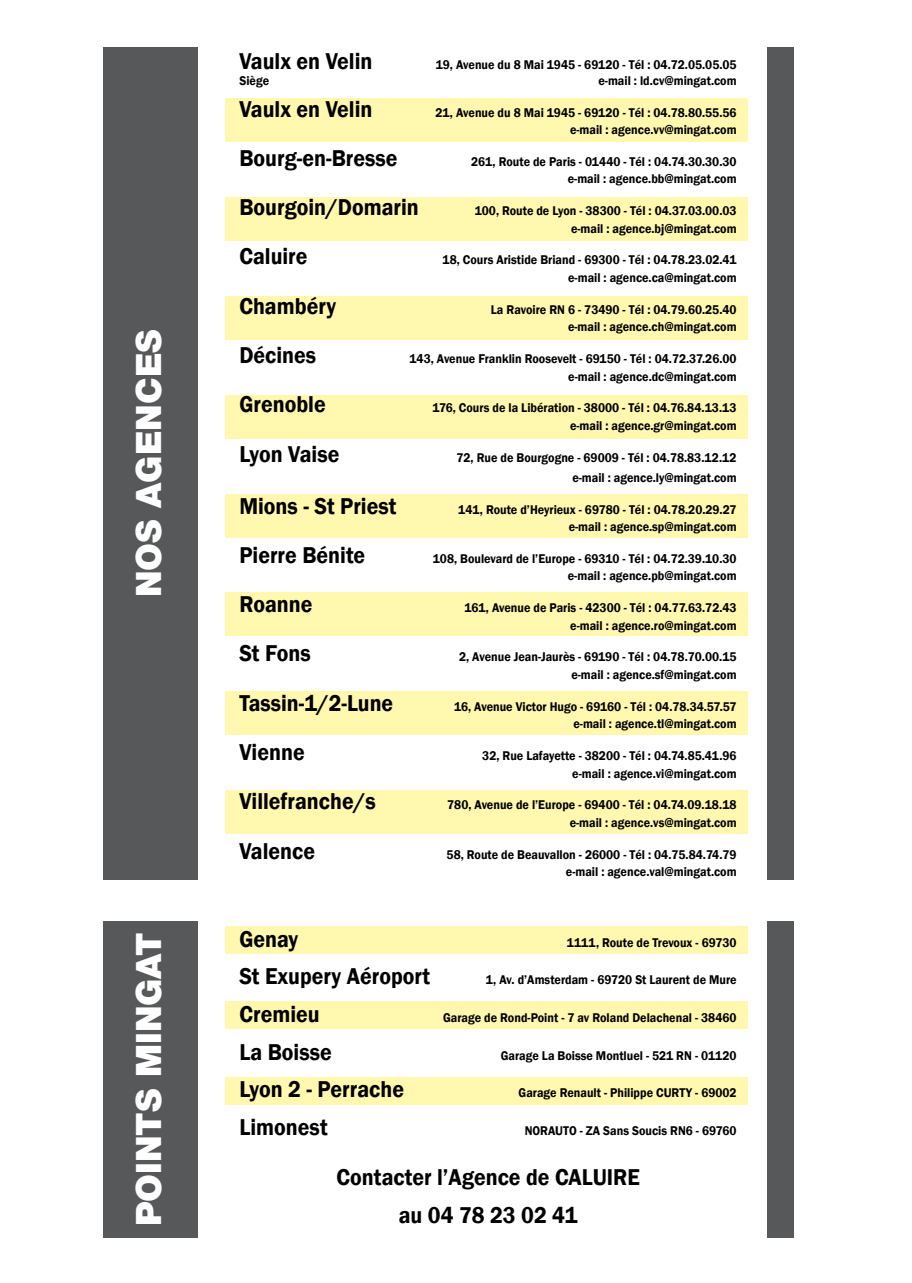
<style>
.page{position:relative;width:912px;height:1283px;background:#fff}
.page>*{position:absolute;margin:0;border:0;box-sizing:border-box;transform-origin:0 0}
.t1{font:900 34.95px "Helvetica Neue LT Pro";color:#fff}
.t2{font:600 23.55px "Franklin Gothic";color:#000;scale:.93 1}
.t3{font:600 23.55px "Franklin Gothic";color:#000;scale:.92 1}
.t4{font:600 13.05px "Franklin Gothic";color:#000;scale:.93 1}
</style>
<div class="page">
<div style="left:103px;top:47px;width:95px;height:832px;background:#57585a"></div>
<div style="left:766px;top:47px;width:27px;height:832px;background:#57585a"></div>
<div style="left:103px;top:920px;width:95px;height:317px;background:#57585a"></div>
<div style="left:766px;top:920px;width:27px;height:317px;background:#57585a"></div>
<div style="left:225px;top:98px;width:522px;height:44px;background:#fff8ae"></div>
<div style="left:225px;top:197px;width:522px;height:43px;background:#fff8ae"></div>
<div style="left:225px;top:296px;width:522px;height:43px;background:#fff8ae"></div>
<div style="left:225px;top:395px;width:522px;height:43px;background:#fff8ae"></div>
<div style="left:225px;top:493px;width:522px;height:44px;background:#fff8ae"></div>
<div style="left:225px;top:592px;width:522px;height:44px;background:#fff8ae"></div>
<div style="left:225px;top:691px;width:522px;height:44px;background:#fff8ae"></div>
<div style="left:225px;top:790px;width:522px;height:44px;background:#fff8ae"></div>
<div style="left:225px;top:925px;width:522px;height:28px;background:#fff8ae"></div>
<div style="left:225px;top:1000px;width:522px;height:28px;background:#fff8ae"></div>
<div style="left:225px;top:1076px;width:522px;height:28px;background:#fff8ae"></div>
<p class="t1" style="left:127px;top:597px;width:269px;rotate:-90deg">NOS AGENCES</p>
<p class="t1" style="left:127px;top:1226px;width:295px;rotate:-90deg">POINTS MINGAT</p>
<p class="t2" style="left:239px;top:46px;width:145px">Vaulx en Velin</p>
<p class="t4" style="left:435px;top:56px;width:325px">19, Avenue du 8 Mai 1945 - 69120 - Tél : 04.72.05.05.05</p>
<p class="t4" style="left:239px;top:73px;width:33px">Siège</p>
<p class="t4" style="left:598px;top:73px;width:150px">e-mail : ld.cv@mingat.com</p>
<p class="t2" style="left:239px;top:95px;width:145px">Vaulx en Velin</p>
<p class="t4" style="left:435px;top:105px;width:325px">21, Avenue du 8 Mai 1945 - 69120 - Tél : 04.78.80.55.56</p>
<p class="t4" style="left:569px;top:122px;width:181px">e-mail : agence.vv@mingat.com</p>
<p class="t2" style="left:239px;top:143px;width:171px">Bourg-en-Bresse</p>
<p class="t4" style="left:471px;top:153px;width:287px">261, Route de Paris - 01440 - Tél : 04.74.30.30.30</p>
<p class="t4" style="left:567px;top:171px;width:183px">e-mail : agence.bb@mingat.com</p>
<p class="t2" style="left:239px;top:193px;width:194px">Bourgoin/Domarin</p>
<p class="t4" style="left:474px;top:203px;width:283px">100, Route de Lyon - 38300 - Tél : 04.37.03.00.03</p>
<p class="t4" style="left:571px;top:220px;width:179px">e-mail : agence.bj@mingat.com</p>
<p class="t2" style="left:239px;top:242px;width:75px">Caluire</p>
<p class="t4" style="left:442px;top:252px;width:317px">18, Cours Aristide Briand - 69300 - Tél : 04.78.23.02.41</p>
<p class="t4" style="left:568px;top:269px;width:183px">e-mail : agence.ca@mingat.com</p>
<p class="t2" style="left:239px;top:291px;width:105px">Chambéry</p>
<p class="t4" style="left:490px;top:301px;width:266px">La Ravoire RN 6 - 73490 - Tél : 04.79.60.25.40</p>
<p class="t4" style="left:568px;top:319px;width:183px">e-mail : agence.ch@mingat.com</p>
<p class="t2" style="left:239px;top:340px;width:84px">Décines</p>
<p class="t4" style="left:409px;top:350px;width:353px">143, Avenue Franklin Roosevelt - 69150 - Tél : 04.72.37.26.00</p>
<p class="t4" style="left:568px;top:368px;width:183px">e-mail : agence.dc@mingat.com</p>
<p class="t2" style="left:239px;top:390px;width:94px">Grenoble</p>
<p class="t4" style="left:432px;top:400px;width:328px">176, Cours de la Libération - 38000 - Tél : 04.76.84.13.13</p>
<p class="t4" style="left:570px;top:417px;width:181px">e-mail : agence.gr@mingat.com</p>
<p class="t2" style="left:239px;top:439px;width:109px">Lyon Vaise</p>
<p class="t4" style="left:456px;top:449px;width:302px">72, Rue de Bourgogne - 69009 - Tél : 04.78.83.12.12</p>
<p class="t4" style="left:572px;top:469px;width:178px">e-mail : agence.ly@mingat.com</p>
<p class="t2" style="left:239px;top:491px;width:170px">Mions - St Priest</p>
<p class="t4" style="left:458px;top:501px;width:300px">141, Route d’Heyrieux - 69780 - Tél : 04.78.20.29.27</p>
<p class="t4" style="left:568px;top:518px;width:182px">e-mail : agence.sp@mingat.com</p>
<p class="t2" style="left:239px;top:540px;width:137px">Pierre Bénite</p>
<p class="t4" style="left:433px;top:550px;width:328px">108, Boulevard de l’Europe - 69310 - Tél : 04.72.39.10.30</p>
<p class="t4" style="left:567px;top:568px;width:183px">e-mail : agence.pb@mingat.com</p>
<p class="t2" style="left:239px;top:589px;width:80px">Roanne</p>
<p class="t4" style="left:464px;top:599px;width:294px">161, Avenue de Paris - 42300 - Tél : 04.77.63.72.43</p>
<p class="t4" style="left:570px;top:617px;width:180px">e-mail : agence.ro@mingat.com</p>
<p class="t2" style="left:239px;top:639px;width:78px">St Fons</p>
<p class="t4" style="left:459px;top:649px;width:300px">2, Avenue Jean-Jaurès - 69190 - Tél : 04.78.70.00.15</p>
<p class="t4" style="left:571px;top:666px;width:179px">e-mail : agence.sf@mingat.com</p>
<p class="t3" style="left:239px;top:688px;width:169px">Tassin-1/2-Lune</p>
<p class="t4" style="left:454px;top:698px;width:305px">16, Avenue Victor Hugo - 69160 - Tél : 04.78.34.57.57</p>
<p class="t4" style="left:573px;top:715px;width:177px">e-mail : agence.tl@mingat.com</p>
<p class="t2" style="left:239px;top:737px;width:72px">Vienne</p>
<p class="t4" style="left:482px;top:747px;width:275px">32, Rue Lafayette - 38200 - Tél : 04.74.85.41.96</p>
<p class="t4" style="left:572px;top:765px;width:178px">e-mail : agence.vi@mingat.com</p>
<p class="t2" style="left:239px;top:786px;width:148px">Villefranche/s</p>
<p class="t4" style="left:447px;top:796px;width:312px">780, Avenue de l’Europe - 69400 - Tél : 04.74.09.18.18</p>
<p class="t4" style="left:569px;top:814px;width:181px">e-mail : agence.vs@mingat.com</p>
<p class="t2" style="left:239px;top:836px;width:83px">Valence</p>
<p class="t4" style="left:446px;top:846px;width:313px">58, Route de Beauvallon - 26000 - Tél : 04.75.84.74.79</p>
<p class="t4" style="left:565px;top:863px;width:185px">e-mail : agence.val@mingat.com</p>
<p class="t2" style="left:239px;top:924px;width:65px">Genay</p>
<p class="t4" style="left:566px;top:934px;width:184px">1111, Route de Trevoux - 69730</p>
<p class="t2" style="left:239px;top:961px;width:206px">St Exupery Aéroport</p>
<p class="t4" style="left:485px;top:971px;width:271px">1, Av. d’Amsterdam - 69720 St Laurent de Mure</p>
<p class="t2" style="left:239px;top:999px;width:88px">Cremieu</p>
<p class="t4" style="left:443px;top:1009px;width:317px">Garage de Rond-Point - 7 av Roland Delachenal - 38460</p>
<p class="t2" style="left:239px;top:1036px;width:101px">La Boisse</p>
<p class="t4" style="left:500px;top:1046px;width:255px">Garage La Boisse Montluel - 521 RN - 01120</p>
<p class="t2" style="left:239px;top:1074px;width:178px">Lyon 2 - Perrache</p>
<p class="t4" style="left:518px;top:1084px;width:236px">Garage Renault - Philippe CURTY - 69002</p>
<p class="t2" style="left:239px;top:1111px;width:96px">Limonest</p>
<p class="t4" style="left:524px;top:1121px;width:229px">NORAUTO - ZA Sans Soucis RN6 - 69760</p>
<p class="t2" style="left:336px;top:1162px;width:328px">Contacter l’Agence de CALUIRE</p>
<p class="t2" style="left:398px;top:1199px;width:194px">au 04 78 23 02 41</p>
</div>
